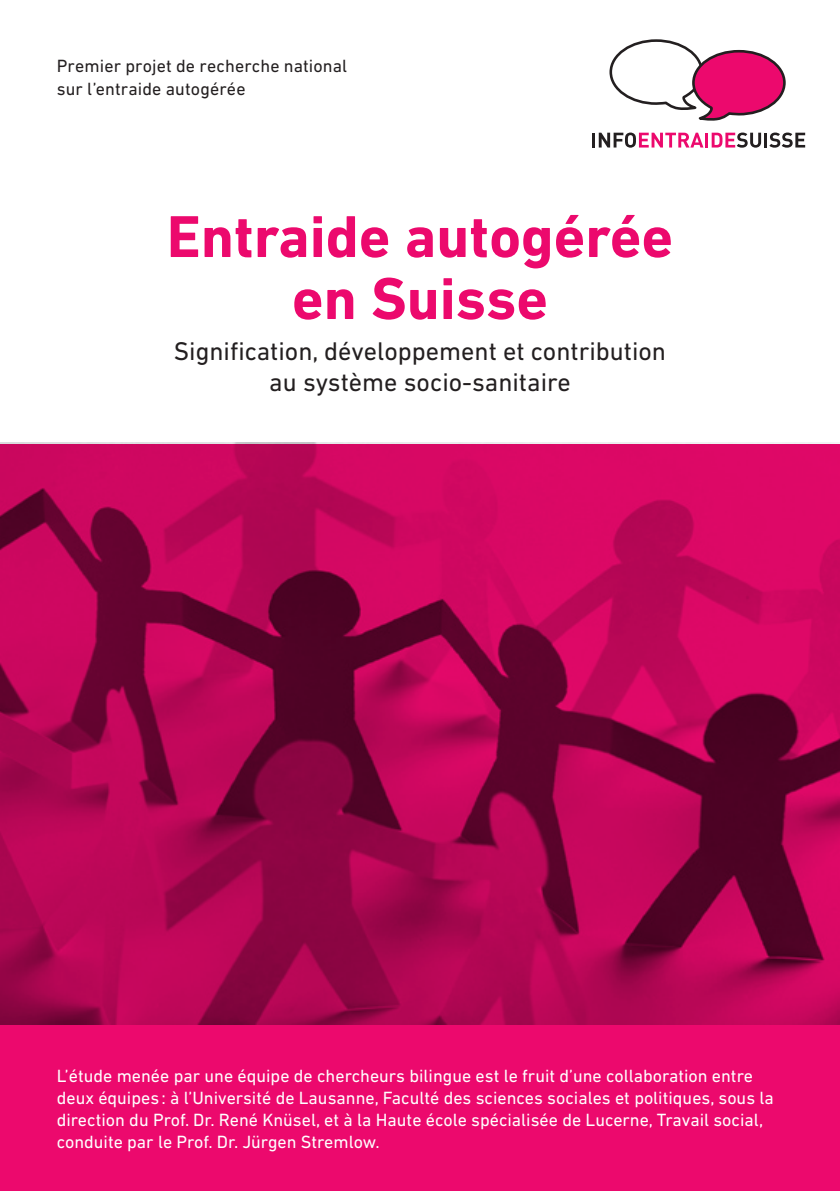
<style>
.page{position:relative;width:840px;height:1191px;background:#fff}
.page>*{position:absolute;margin:0;border:0;box-sizing:border-box;transform-origin:0 0}
.t1{font:700 60px/62px "DIN Next LT Pro";color:#ec096d;text-align:center}
.t2{font:26px/31.2px "DIN Next LT Pro";color:#231f20;text-align:center}
.t3{font:18px/22px "DIN Next LT Pro";color:#fff}
.t4{font:18px/22.6px "DIN Next LT Pro";letter-spacing:.005em;color:#231f20}
</style>
<div class="page">
<div style="left:0;top:444px;width:839px;height:747px;background:#ec096d"></div>
<img style="left:0;top:442px;width:839px;height:582px">
<svg style="left:609px;top:39px;width:177px;height:82px"></svg>
<hr style="left:592px;top:133px;width:3px;height:14px;background:#231f20">
<svg style="left:598px;top:133px;width:162px;height:15px"></svg>
<hr style="left:763px;top:133px;width:3px;height:14px;background:#231f20">
<svg style="left:769px;top:133px;width:35px;height:15px"></svg>
<p class="t4" style="left:57px;top:54px;width:292px">Premier projet de recherche national sur l’entraide autogérée</p>
<h1 class="t1" style="left:167px;top:205px;width:507px">Entraide autogérée en Suisse</h1>
<h2 class="t2" style="left:174px;top:335px;width:493px">Signification, développement et contribution au système socio-sanitaire</h2>
<p class="t3" style="left:57px;top:1064px;width:718px">L’étude menée par une équipe de chercheurs bilingue est le fruit d’une collaboration entre deux équipes : à l’Université de Lausanne, Faculté des sciences sociales et politiques, sous la direction du Prof. Dr. René Knüsel, et à la Haute école spécialisée de Lucerne, Travail social, conduite par le Prof. Dr. Jürgen Stremlow.</p>
</div>
